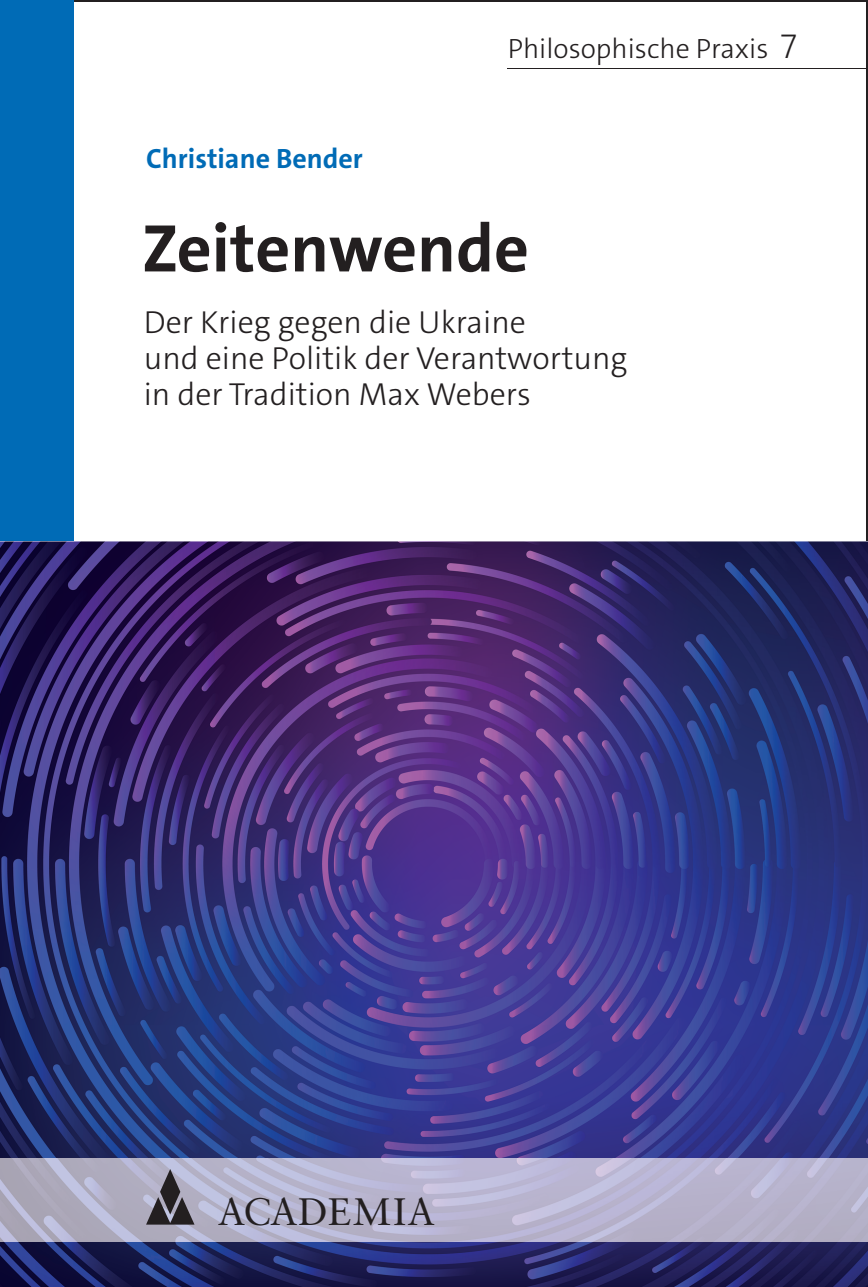
<style>
.page{position:relative;width:868px;height:1287px;background:#fff}
.page>*{position:absolute;margin:0;border:0;box-sizing:border-box;transform-origin:0 0}
.t1{font:700 68px "The Sans C5";color:#231f20}
.t2{font:38.2px "Sabon LT Std";letter-spacing:.01em;color:#231f20}
.t3{font:300 32px/36px "The Sans C5";color:#231f20}
.t4{font:300 28px "The Sans C5";color:#231f20}
.t5{font:700 28px "The Sans C5";color:#006bb6}
.s1{font-weight:200;font-size:36px}
</style>
<div class="page">
<div style="left:0;top:0;width:74px;height:550px;background:#006bb6"></div>
<img style="left:0;top:541px;width:867px;height:746px">
<img style="left:0;top:1159px;width:867px;height:82px">
<svg style="left:146px;top:1169px;width:48px;height:56px;background:#767481"></svg>
<hr style="left:507px;top:69px;width:360px;height:1px;background:#231f20">
<p class="t5" style="left:146px;top:141px;width:218px">Christiane Bender</p>
<p class="t4" style="left:507px;top:30px;width:291px">Philosophische Praxis <span class="s1">7</span></p>
<h1 class="t1" style="left:142px;top:205px;width:388px">Zeitenwende</h1>
<p class="t3" style="left:144px;top:305px;width:485px">Der Krieg gegen die Ukraine<br>und eine Politik der Verantwortung in der Tradition Max Webers</p>
<p class="t2" style="left:218px;top:1189px;width:219px">ACADEMIA</p>
</div>
